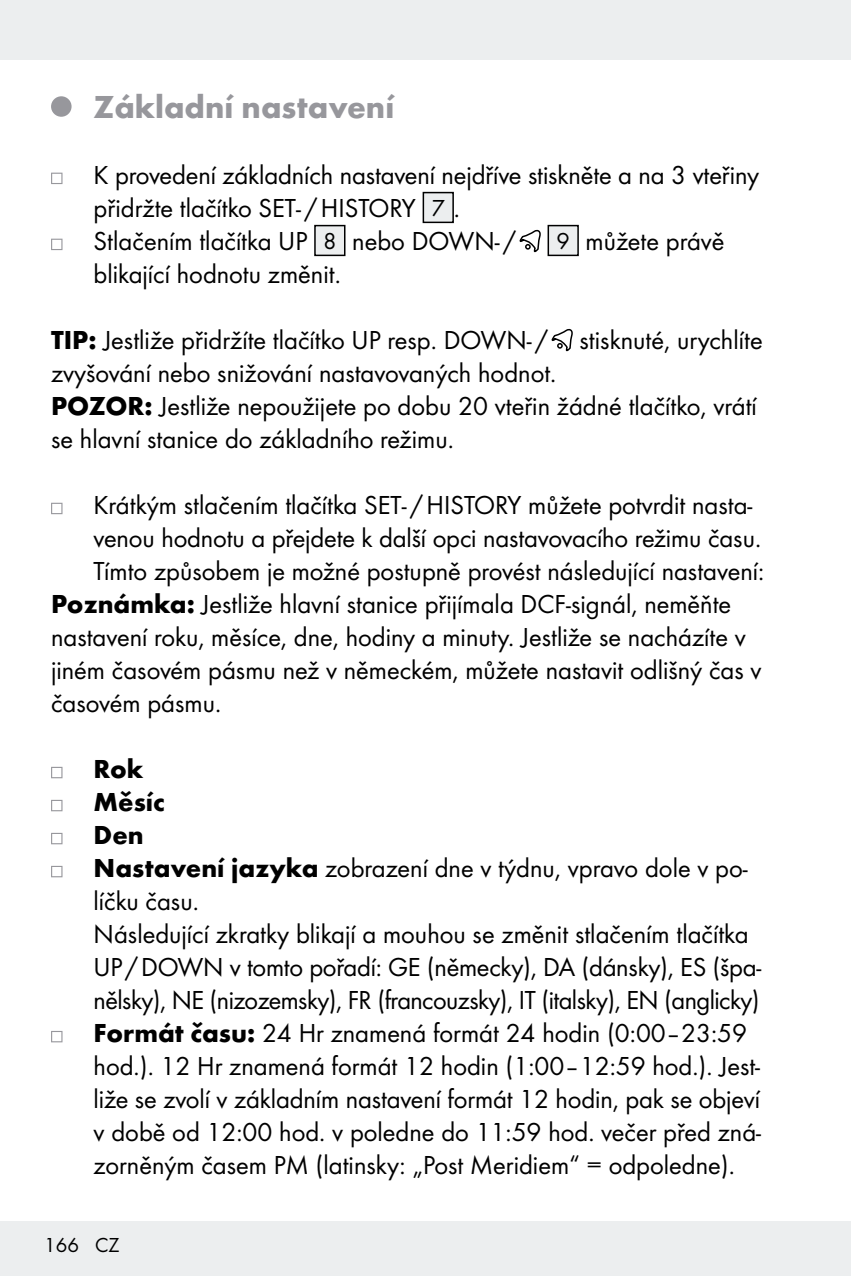
<style>
.page{position:relative;width:851px;height:1276px;background:#fff}
.page>*{position:absolute;margin:0;border:0;box-sizing:border-box;transform-origin:0 0}
.t1{font:700 33px "Futura";color:#97979c}
.t2{font:27px/33px "Futura Boo";color:#000}
.t3{font:700 27px/33px "Futura";color:#000}
.t4{font:21px "Futura Boo";color:#000}
.s1{font-size:24px}
.s2{font-family:"Futura";font-weight:700}
</style>
<div class="page">
<div style="left:0;top:0;width:850px;height:60px;background:#eceeef"></div>
<div style="left:0;top:1220px;width:850px;height:56px;background:#eceeef"></div>
<div style="left:51px;top:96px;width:21px;height:21px;background:#97979c;border-radius:50%"></div>
<svg style="left:51px;top:173px;width:11px;height:11px"></svg>
<div style="left:423px;top:193px;width:30px;height:29px;background:#eceeef"></div>
<div style="left:422px;top:192px;width:32px;height:31px;border:2px solid #000"></div>
<svg style="left:51px;top:239px;width:11px;height:11px"></svg>
<div style="left:315px;top:226px;width:30px;height:29px;background:#eceeef"></div>
<div style="left:314px;top:225px;width:31px;height:31px;border:2px solid #000"></div>
<svg style="left:519px;top:229px;width:22px;height:24px"></svg>
<div style="left:548px;top:226px;width:30px;height:29px;background:#eceeef"></div>
<div style="left:547px;top:225px;width:31px;height:31px;border:2px solid #000"></div>
<svg style="left:551px;top:328px;width:22px;height:24px"></svg>
<svg style="left:51px;top:503px;width:11px;height:11px"></svg>
<svg style="left:51px;top:767px;width:11px;height:11px"></svg>
<svg style="left:51px;top:800px;width:11px;height:11px"></svg>
<svg style="left:51px;top:833px;width:11px;height:11px"></svg>
<svg style="left:51px;top:866px;width:11px;height:11px"></svg>
<svg style="left:51px;top:1031px;width:11px;height:11px"></svg>
<p class="t1" style="left:94px;top:87px;width:302px">Základní nastavení</p>
<p class="t2" style="left:94px;top:158px;width:666px">K provedení základních nastavení nejdříve stiskněte a na 3 vteřiny přidržte tlačítko SET- /HISTORY <span class="s1">7</span> .<br>Stlačením tlačítka UP <span class="s1">8</span> nebo DOWN- /</p>
<p class="t2" style="left:556px;top:224px;width:169px"><span class="s1">9</span> můžete právě</p>
<p class="t2" style="left:94px;top:257px;width:249px">blikající hodnotu změnit.</p>
<p class="t2" style="left:51px;top:323px;width:713px"><span class="s2">TIP:</span> Jestliže přidržíte tlačítko UP resp. DOWN- / stisknuté, urychlíte zvyšování nebo snižování nastavovaných hodnot.<br><span class="s2">POZOR:</span> Jestliže nepoužijete po dobu 20 vteřin žádné tlačítko, vrátí se hlavní stanice do základního režimu.</p>
<p class="t2" style="left:94px;top:488px;width:660px">Krátkým stlačením tlačítka SET- /HISTORY můžete potvrdit nasta-</p>
<p class="t2" style="left:94px;top:521px;width:669px">venou hodnotu a přejdete k další opci nastavovacího režimu času.</p>
<p class="t2" style="left:94px;top:554px;width:672px">Tímto způsobem je možné postupně provést následující nastavení:</p>
<p class="t2" style="left:51px;top:587px;width:681px"><span class="s2">Poznámka:</span> Jestliže hlavní stanice přijímala DCF-signál, neměňte</p>
<p class="t2" style="left:51px;top:620px;width:696px">nastavení roku, měsíce, dne, hodiny a minuty. Jestliže se nacházíte v</p>
<p class="t2" style="left:51px;top:653px;width:712px">jiném časovém pásmu než v německém, můžete nastavit odlišný čas v</p>
<p class="t2" style="left:51px;top:686px;width:172px">časovém pásmu.</p>
<p class="t3" style="left:94px;top:752px;width:73px">Rok<br>Měsíc<br>Den</p>
<p class="t2" style="left:94px;top:851px;width:669px"><span class="s2">Nastavení jazyka</span> zobrazení dne v týdnu, vpravo dole v po&shy;líčku času.<br>Následující zkratky blikají a mouhou se změnit stlačením tlačítka UP/DOWN v tomto pořadí: GE (německy), DA (dánsky), ES (špa&shy;nělsky), NE (nizozemsky), FR (francouzsky), IT (italsky), EN (anglicky)<br><span class="s2">Formát času:</span> 24 Hr znamená formát 24 hodin (0:00–23:59 hod.). 12 Hr znamená formát 12 hodin (1:00–12:59 hod.). Jest&shy;liže se zvolí v základním nastavení formát 12 hodin, pak se objeví v době od 12:00 hod. v poledne do 11:59 hod. večer před zná&shy;zorněným časem PM (latinsky: „Post Meridiem“ = odpoledne).</p>
<p class="t4" style="left:44px;top:1232px;width:76px">166 CZ</p>
</div>
